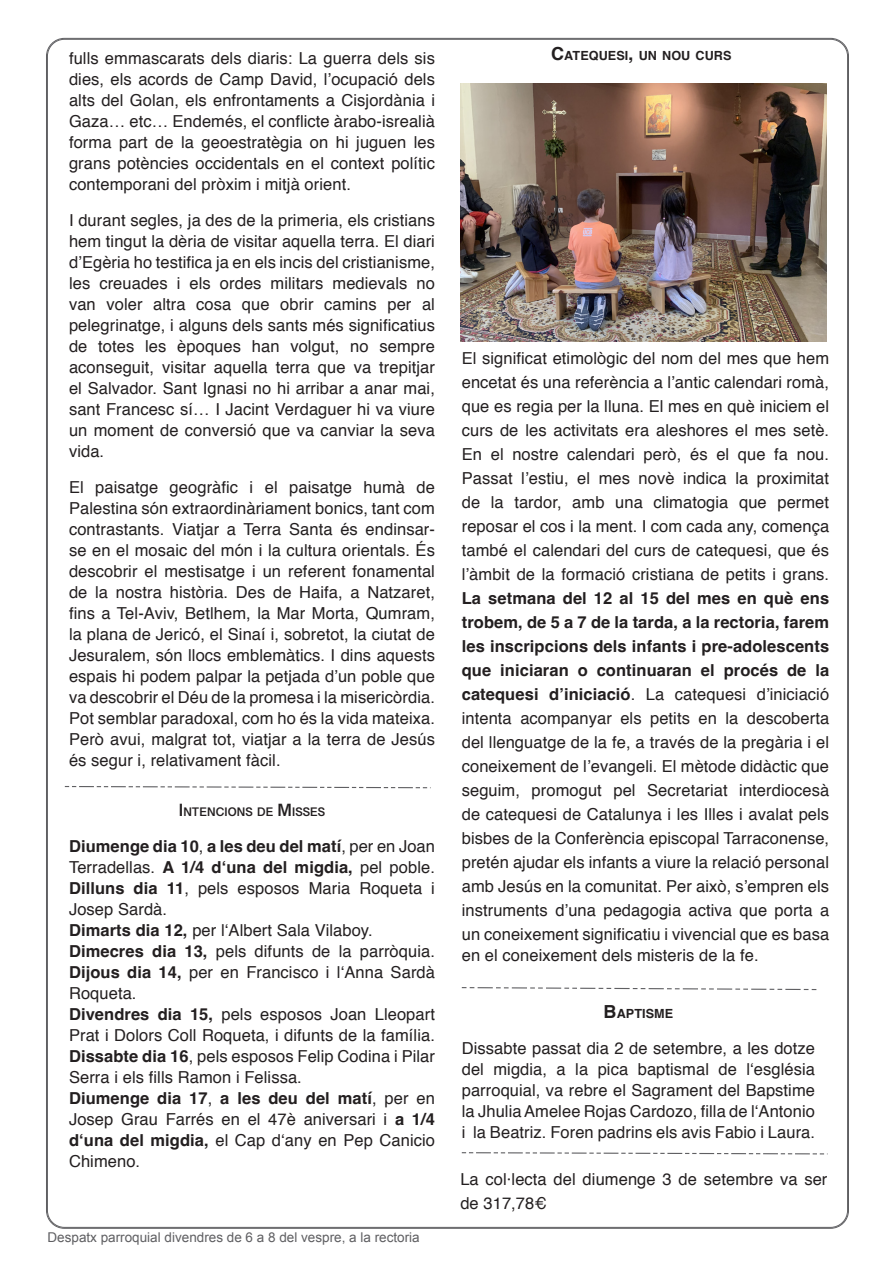
<style>
.page{position:relative;width:893px;height:1263px;background:#fff}
.page>*{position:absolute;margin:0;border:0;box-sizing:border-box;transform-origin:0 0}
.t1{font:16.5px/21px "Helvetica";letter-spacing:.005em;color:#231f20;text-align:justify}
.t2{font:13.5px "Arial";color:#5f5f62}
.t3{font:700 12.6px "Helvetica";letter-spacing:.005em;color:#231f20}
.t4{font:700 12.6px "Grantha Sangam MN";letter-spacing:.005em;color:#231f20}
.s1{font-size:18px}
.s2{font-weight:700}
</style>
<div class="page">
<img style="left:460px;top:83px;width:366px;height:258px">
<svg style="left:64px;top:786px;width:367px;height:3px"></svg>
<svg style="left:461px;top:987px;width:356px;height:4px"></svg>
<svg style="left:461px;top:1152px;width:367px;height:3px"></svg>
<p class="t1" style="left:69px;top:48px;width:367px">fulls emmascarats dels diaris: La guerra dels sis dies, els acords de Camp David, l’ocupació dels alts del Golan, els enfrontaments a Cisjordània i Gaza… etc… Endemés, el conflicte àrabo-isrealià forma part de la geoestratègia on hi juguen les grans potències occidentals en el context polític contemporani del pròxim i mitjà orient.</p>
<p class="t1" style="left:69px;top:210px;width:367px">I durant segles, ja des de la primeria, els cristians hem tingut la dèria de visitar aquella terra. El diari d’Egèria ho testifica ja en els incis del cristianisme, les creuades i els ordes militars medievals no van voler altra cosa que obrir camins per al pelegrinatge, i alguns dels sants més significatius de totes les èpoques han volgut, no sempre aconseguit, visitar aquella terra que va trepitjar el Salvador. Sant Ignasi no hi arribar a anar mai, sant Francesc sí… I Jacint Verdaguer hi va viure un moment de conversió que va canviar la seva vida.</p>
<p class="t1" style="left:69px;top:477px;width:367px">El paisatge geogràfic i el paisatge humà de Palestina són extraordinàriament bonics, tant com contrastants. Viatjar a Terra Santa és endinsar&shy;se en el mosaic del món i la cultura orientals. És descobrir el mestisatge i un referent fonamental de la nostra història. Des de Haifa, a Natzaret, fins a Tel-Aviv, Betlhem, la Mar Morta, Qumram, la plana de Jericó, el Sinaí i, sobretot, la ciutat de Jesuralem, són llocs emblemàtics. I dins aquests espais hi podem palpar la petjada d’un poble que va descobrir el Déu de la promesa i la misericòrdia.<br>Pot semblar paradoxal, com ho és la vida mateixa.<br>Però avui, malgrat tot, viatjar a la terra de Jesús és segur i, relativament fàcil.</p>
<p class="t4" style="left:179px;top:804px;width:148px"><span class="s1">I</span>NTENCIONS DE <span class="s1">M</span>ISSES</p>
<p class="t1" style="left:69px;top:836px;width:367px"><span class="s2">Diumenge dia 10</span>, <span class="s2">a les deu del matí</span>, per en Joan Terradellas. <span class="s2">A 1/4 d‘una del migdia,</span> pel poble.<br><span class="s2">Dilluns dia 11</span>, pels esposos Maria Roqueta i Josep Sardà.</p>
<p class="t1" style="left:69px;top:920px;width:305px"><span class="s2">Dimarts dia 12,</span> per l‘Albert Sala Vilaboy.</p>
<p class="t1" style="left:69px;top:941px;width:367px"><span class="s2">Dimecres dia 13,</span> pels difunts de la parròquia.<br><span class="s2">Dijous dia 14,</span> per en Francisco i l‘Anna Sardà Roqueta.</p>
<p class="t1" style="left:69px;top:1004px;width:367px"><span class="s2">Divendres dia 15,</span> pels esposos Joan Lleopart Prat i Dolors Coll Roqueta, i difunts de la família.<br><span class="s2">Dissabte dia 16</span>, pels esposos Felip Codina i Pilar Serra i els fills Ramon i Felissa.</p>
<p class="t1" style="left:69px;top:1088px;width:367px"><span class="s2">Diumenge dia 17</span>, <span class="s2">a les deu del matí</span>, per en Josep Grau Farrés en el 47è aniversari i <span class="s2">a 1/4 d‘una del migdia,</span> el Cap d‘any en Pep Canicio Chimeno.</p>
<p class="t2" style="left:48px;top:1229px;width:374px">Despatx parroquial divendres de 6 a 8 del vespre, a la rectoria</p>
<p class="t3" style="left:551px;top:48px;width:182px"><span class="s1">C</span>ATEQUESI<span class="s1">,</span> UN NOU CURS</p>
<p class="t1" style="left:462px;top:346px;width:369px;line-height:24px">El significat etimològic del nom del mes que hem encetat és una referència a l’antic calendari romà, que es regia per la lluna. El mes en què iniciem el curs de les activitats era aleshores el mes setè.<br>En el nostre calendari però, és el que fa nou.<br>Passat l’estiu, el mes novè indica la proximitat de la tardor, amb una climatogia que permet reposar el cos i la ment. I com cada any, comença també el calendari del curs de catequesi, que és l’àmbit de la formació cristiana de petits i grans.<br><span class="s2">La setmana del 12 al 15 del mes en què ens trobem, de 5 a 7 de la tarda, a la rectoria, farem les inscripcions dels infants i pre-adolescents que iniciaran o continuaran el procés de la catequesi d’iniciació</span>. La catequesi d’iniciació intenta acompanyar els petits en la descoberta del llenguatge de la fe, a través de la pregària i el coneixement de l’evangeli. El mètode didàctic que seguim, promogut pel Secretariat interdiocesà de catequesi de Catalunya i les Illes i avalat pels bisbes de la Conferència episcopal Tarraconense, pretén ajudar els infants a viure la relació personal amb Jesús en la comunitat. Per això, s’empren els instruments d’una pedagogia activa que porta a un coneixement significatiu i vivencial que es basa</p>
<p class="t1" style="left:462px;top:945px;width:298px">en el coneixement dels misteris de la fe.</p>
<p class="t3" style="left:604px;top:1005px;width:71px"><span class="s1">B</span>APTISME</p>
<p class="t1" style="left:462px;top:1038px;width:355px">Dissabte passat dia 2 de setembre, a les dotze del migdia, a la pica baptismal de l‘església parroquial, va rebre el Sagrament del Bapstime la Jhulia Amelee Rojas Cardozo, filla de l‘Antonio i la Beatriz. Foren padrins els avis Fabio i Laura.</p>
<p class="t1" style="left:460px;top:1168px;width:369px;line-height:24px">La col·lecta del diumenge 3 de setembre va ser de 317,78€</p>
</div>
